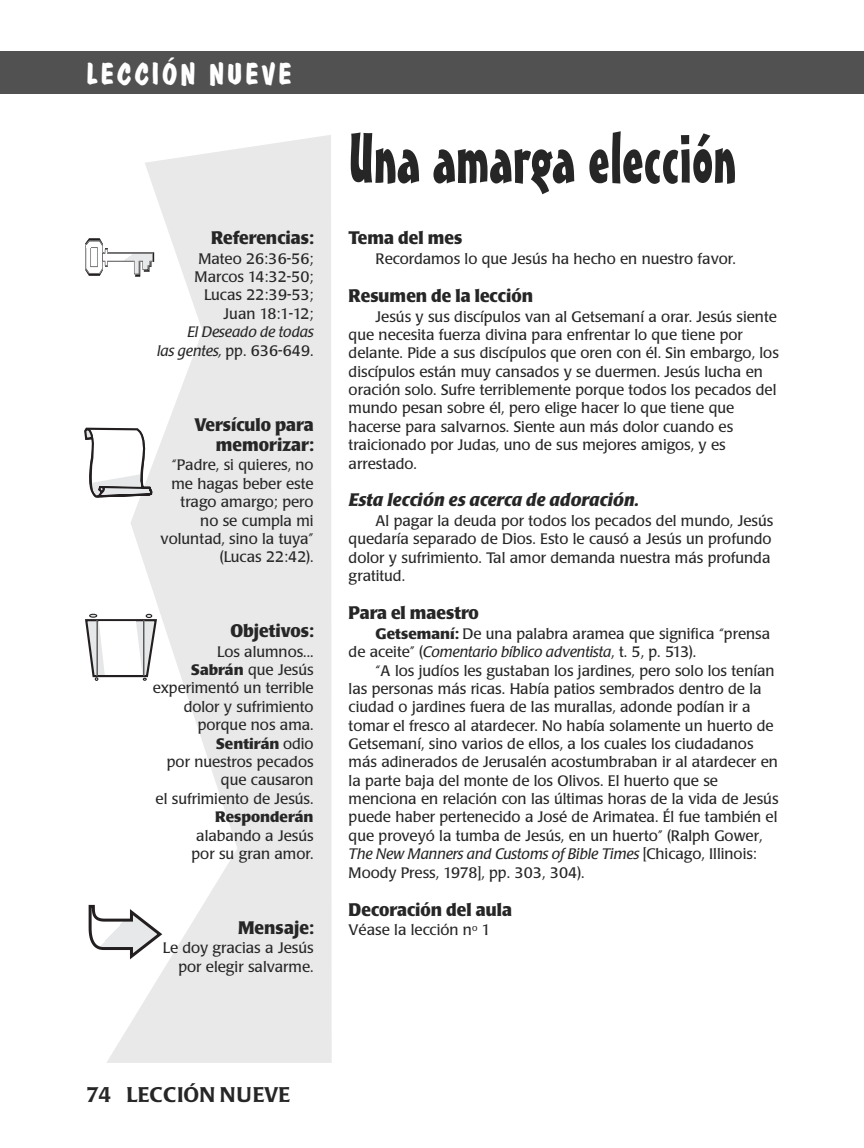
<style>
.page{position:relative;width:864px;height:1148px;background:#fff}
.page>*{position:absolute;margin:0;border:0;box-sizing:border-box;transform-origin:0 0}
.t1{font:69px "Mister Earl BT";color:#272627}
.t2{font:700 30px "Dom Casual D";letter-spacing:.1em;color:#fff}
.t3{font:500 21px "Poppl Laudatio";color:#272627}
.t4{font:700 18px/19.5px "Poppl Laudatio";color:#272627;text-align:right;scale:.95 1}
.t5{font:italic 700 18px "Poppl Laudatio";color:#272627}
.t6{font:15px/18.3px "Poppl Laudatio";color:#272627}
.t7{font:italic 15px/18.3px "Poppl Laudatio";color:#272627;text-align:right}
.t8{font:700 15px "Poppl Laudatio";color:#272627}
.s1{font-style:normal}
.s2{font-weight:700}
.s3{font-style:italic}
</style>
<div class="page">
<div style="left:0;top:51px;width:864px;height:43px;background:#525152"></div>
<svg style="left:106px;top:135px;width:226px;height:927px;fill:#e9e9e9"></svg>
<svg style="left:85px;top:238px;width:69px;height:38px"></svg>
<svg style="left:85px;top:613px;width:72px;height:67px"></svg>
<hr style="left:97px;top:620px;width:1px;height:56px;background:#231f20">
<hr style="left:143px;top:620px;width:1px;height:55px;background:#231f20">
<svg style="left:89px;top:904px;width:73px;height:55px"></svg>
<svg style="left:84px;top:427px;width:68px;height:70px"></svg>
<h2 class="t2" style="left:87px;top:56px;width:207px">LECCIÓN NUEVE</h2>
<p class="t4" style="left:211px;top:230px;width:109px">Referencias:</p>
<p class="t6" style="left:195px;top:251px;width:120px;text-align:right">Mateo 26:36-56;<br>Marcos 14:32-50;<br>Lucas 22:39-53;<br>Juan 18:1-12;</p>
<p class="t7" style="left:157px;top:324px;width:158px">El Deseado de todas<br>las gentes, <span class="s1">pp. 636-649.</span></p>
<p class="t4" style="left:194px;top:417px;width:127px">Versículo para memorizar:</p>
<p class="t6" style="left:161px;top:457px;width:154px;text-align:right">“Padre, si quieres, no me hagas beber este trago amargo; pero no se cumpla mi voluntad, sino la tuya” (Lucas 22:42).</p>
<p class="t4" style="left:230px;top:622px;width:89px">Objetivos:</p>
<p class="t6" style="left:153px;top:643px;width:162px;text-align:right">Los alumnos...<br><span class="s2">Sabrán</span> que Jesús experimentó un terrible dolor y sufrimiento porque nos ama.<br><span class="s2">Sentirán</span> odio<br>por nuestros pecados que causaron<br>el sufrimiento de Jesús.</p>
<p class="t8" style="left:215px;top:811px;width:100px">Responderán</p>
<p class="t6" style="left:192px;top:827px;width:124px;text-align:center">alabando a Jesús por su gran amor.</p>
<p class="t4" style="left:238px;top:919px;width:81px">Mensaje:</p>
<p class="t6" style="left:163px;top:940px;width:152px;text-align:right">Le doy gracias a Jesús por elegir salvarme.</p>
<h1 class="t1" style="left:349px;top:133px;width:389px">Una amarga elección</h1>
<p class="t4" style="left:349px;top:230px;width:121px">Tema del mes</p>
<p class="t6" style="left:376px;top:251px;width:362px">Recordamos lo que Jesús ha hecho en nuestro favor.</p>
<p class="t4" style="left:349px;top:288px;width:196px">Resumen de la lección</p>
<p class="t6" style="left:349px;top:308px;width:432px;text-indent:27px">Jesús y sus discípulos van al Getsemaní a orar. Jesús siente que necesita fuerza divina para enfrentar lo que tiene por delante. Pide a sus discípulos que oren con él. Sin embargo, los discípulos están muy cansados y se duermen. Jesús lucha en oración solo. Sufre terriblemente porque todos los pecados del mundo pesan sobre él, pero elige hacer lo que tiene que hacerse para salvarnos. Siente aun más dolor cuando es traicionado por Judas, uno de sus mejores amigos, y es arrestado.</p>
<p class="t5" style="left:349px;top:493px;width:292px">Esta lección es acerca de adoración.</p>
<p class="t6" style="left:349px;top:513px;width:426px;text-indent:27px">Al pagar la deuda por todos los pecados del mundo, Jesús quedaría separado de Dios. Esto le causó a Jesús un profundo dolor y sufrimiento. Tal amor demanda nuestra más profunda gratitud.</p>
<p class="t4" style="left:349px;top:605px;width:139px">Para el maestro</p>
<p class="t6" style="left:349px;top:625px;width:423px;text-indent:27px"><span class="s2">Getsemaní:</span> De una palabra aramea que significa “prensa de aceite” (<span class="s3">Comentario bíblico adventista</span>, t. 5, p. 513).</p>
<p class="t6" style="left:349px;top:662px;width:431px;text-indent:27px">“A los judíos les gustaban los jardines, pero solo los tenían las personas más ricas. Había patios sembrados dentro de la ciudad o jardines fuera de las murallas, adonde podían ir a tomar el fresco al atardecer. No había solamente un huerto de Getsemaní, sino varios de ellos, a los cuales los ciudadanos más adinerados de Jerusalén acostumbraban ir al atardecer en la parte baja del monte de los Olivos. El huerto que se menciona en relación con las últimas horas de la vida de Jesús puede haber pertenecido a José de Arimatea. Él fue también el que proveyó la tumba de Jesús, en un huerto” (Ralph Gower, <span class="s3">The New Manners and Customs of Bible Times</span> [Chicago, Illinois:<br>Moody Press, 1978], pp. 303, 304).</p>
<p class="t4" style="left:349px;top:901px;width:174px">Decoración del aula</p>
<p class="t6" style="left:349px;top:922px;width:144px">Véase la lección n<sup>o</sup> 1</p>
<h3 class="t3" style="left:87px;top:1086px;width:205px">74 LECCIÓN NUEVE</h3>
</div>
